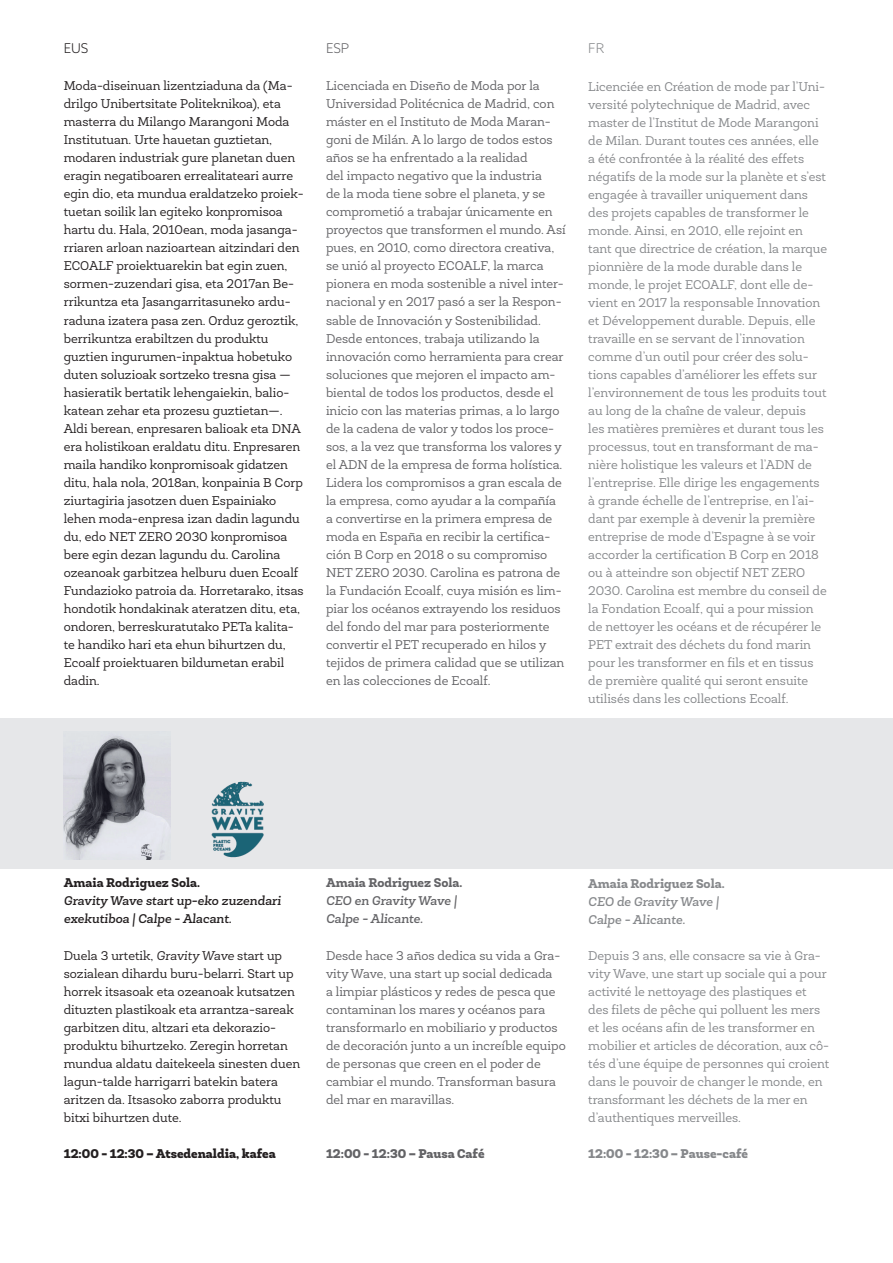
<style>
.page{position:relative;width:893px;height:1263px;background:#fff}
.page>*{position:absolute;margin:0;border:0;box-sizing:border-box;transform-origin:0 0}
.t1{font:300 13.5px "Azo Sans";color:#231f20}
.t2{font:300 13.5px "Azo Sans";color:#636366}
.t3{font:300 13.5px "Azo Sans";color:#86888b}
.t4{font:12.9px/18px "Newslab";color:#86888b}
.t5{font:12.9px/18px "Newslab";color:#231f20}
.t6{font:12.9px/18px "Newslab";color:#636366}
.t7{font:italic 500 12.9px/18px "Newslab";color:#231f20}
.t8{font:italic 500 12.9px/18px "Newslab";color:#636366}
.t9{font:italic 500 12.9px/18px "Newslab";color:#86888b}
.t10{font:900 12.9px "Newslab";color:#231f20}
.t11{font:900 12.9px "Newslab";color:#86888b}
.t12{font:900 12.9px "Newslab";color:#636366}
.t13{font:800 12.9px "Newslab";color:#231f20}
.t14{font:800 12.9px "Newslab";color:#636366}
.t15{font:800 12.9px "Newslab";color:#86888b}
.s1{font-style:italic}
</style>
<div class="page">
<div style="left:0;top:719px;width:893px;height:150px;background:#e6e7e9"></div>
<img style="left:64px;top:734px;width:106px;height:125px">
<img style="left:211px;top:781px;width:53px;height:77px">
<p class="t1" style="left:64px;top:40px;width:26px">EUS</p>
<p class="t2" style="left:326px;top:40px;width:25px">ESP</p>
<p class="t3" style="left:588px;top:40px;width:18px">FR</p>
<p class="t6" style="left:326px;top:77px;width:241px">Licenciada en Diseño de Moda por la Universidad Politécnica de Madrid, con máster en el Instituto de Moda Maran&shy;goni de Milán. A lo largo de todos estos años se ha enfrentado a la realidad<br>del impacto negativo que la industria<br>de la moda tiene sobre el planeta, y se comprometió a trabajar únicamente en proyectos que transformen el mundo. Así pues, en 2010, como directora creativa, se unió al proyecto ECOALF, la marca pionera en moda sostenible a nivel inter&shy;nacional y en 2017 pasó a ser la Respon&shy;sable de Innovación y Sostenibilidad.<br>Desde entonces, trabaja utilizando la innovación como herramienta para crear soluciones que mejoren el impacto am&shy;biental de todos los productos, desde el inicio con las materias primas, a lo largo de la cadena de valor y todos los proce&shy;sos, a la vez que transforma los valores y el ADN de la empresa de forma holística.<br>Lidera los compromisos a gran escala de la empresa, como ayudar a la compañía a convertirse en la primera empresa de moda en España en recibir la certifica&shy;ción B Corp en 2018 o su compromiso NET ZERO 2030. Carolina es patrona de la Fundación Ecoalf, cuya misión es lim&shy;piar los océanos extrayendo los residuos del fondo del mar para posteriormente convertir el PET recuperado en hilos y tejidos de primera calidad que se utilizan en las colecciones de Ecoalf.</p>
<p class="t5" style="left:64px;top:77px;width:241px">Moda-diseinuan lizentziaduna da (Ma&shy;drilgo Unibertsitate Politeknikoa), eta masterra du Milango Marangoni Moda Institutuan. Urte hauetan guztietan, modaren industriak gure planetan duen eragin negatiboaren errealitateari aurre egin dio, eta mundua eraldatzeko proiek&shy;tuetan soilik lan egiteko konpromisoa hartu du. Hala, 2010ean, moda jasanga&shy;rriaren arloan nazioartean aitzindari den ECOALF proiektuarekin bat egin zuen, sormen-zuzendari gisa, eta 2017an Be&shy;rrikuntza eta Jasangarritasuneko ardu&shy;raduna izatera pasa zen. Orduz geroztik, berrikuntza erabiltzen du produktu guztien ingurumen-inpaktua hobetuko duten soluzioak sortzeko tresna gisa — hasieratik bertatik lehengaiekin, balio&shy;katean zehar eta prozesu guztietan—.<br>Aldi berean, enpresaren balioak eta DNA era holistikoan eraldatu ditu. Enpresaren maila handiko konpromisoak gidatzen ditu, hala nola, 2018an, konpainia B Corp ziurtagiria jasotzen duen Espainiako lehen moda-enpresa izan dadin lagundu du, edo NET ZERO 2030 konpromisoa bere egin dezan lagundu du. Carolina ozeanoak garbitzea helburu duen Ecoalf Fundazioko patroia da. Horretarako, itsas hondotik hondakinak ateratzen ditu, eta, ondoren, berreskuratutako PETa kalita&shy;te handiko hari eta ehun bihurtzen du, Ecoalf proiektuaren bildumetan erabil dadin.</p>
<p class="t4" style="left:588px;top:77px;width:240px">Licenciée en Création de mode par l’Uni&shy;versité polytechnique de Madrid, avec master de l’Institut de Mode Marangoni de Milan. Durant toutes ces années, elle a été confrontée à la réalité des effets négatifs de la mode sur la planète et s’est engagée à travailler uniquement dans des projets capables de transformer le monde. Ainsi, en 2010, elle rejoint en tant que directrice de création, la marque pionnière de la mode durable dans le monde, le projet ECOALF, dont elle de&shy;vient en 2017 la responsable Innovation et Développement durable. Depuis, elle travaille en se servant de l’innovation comme d’un outil pour créer des solu&shy;tions capables d’améliorer les effets sur l’environnement de tous les produits tout au long de la chaîne de valeur, depuis<br>les matières premières et durant tous les processus, tout en transformant de ma&shy;nière holistique les valeurs et l’ADN de l’entreprise. Elle dirige les engagements à grande échelle de l’entreprise, en l’ai&shy;dant par exemple à devenir la première entreprise de mode d’Espagne à se voir accorder la certification B Corp en 2018 ou à atteindre son objectif NET ZERO 2030. Carolina est membre du conseil de la Fondation Ecoalf, qui a pour mission de nettoyer les océans et de récupérer le PET extrait des déchets du fond marin pour les transformer en fils et en tissus de première qualité qui seront ensuite utilisés dans les collections Ecoalf.</p>
<p class="t13" style="left:64px;top:875px;width:138px">Amaia Rodriguez Sola.</p>
<p class="t7" style="left:64px;top:892px;width:219px">Gravity Wave start up-eko zuzendari exekutiboa | Calpe - Alacant.</p>
<p class="t5" style="left:64px;top:946px;width:238px">Duela 3 urtetik, <span class="s1">Gravity Wave</span> start up sozialean dihardu buru-belarri. Start up horrek itsasoak eta ozeanoak kutsatzen dituzten plastikoak eta arrantza-sareak garbitzen ditu, altzari eta dekorazio&shy;produktu bihurtzeko. Zeregin horretan mundua aldatu daitekeela sinesten duen lagun-talde harrigarri batekin batera aritzen da. Itsasoko zaborra produktu bitxi bihurtzen dute.</p>
<p class="t10" style="left:64px;top:1145px;width:214px">12:00 - 12:30 – Atsedenaldia, kafea</p>
<p class="t14" style="left:326px;top:875px;width:138px">Amaia Rodriguez Sola.</p>
<p class="t8" style="left:326px;top:892px;width:132px">CEO en Gravity Wave |<br>Calpe - Alicante.</p>
<p class="t6" style="left:326px;top:946px;width:241px">Desde hace 3 años dedica su vida a Gra&shy;vity Wave, una start up social dedicada<br>a limpiar plásticos y redes de pesca que contaminan los mares y océanos para transformarlo en mobiliario y productos de decoración junto a un increíble equipo de personas que creen en el poder de cambiar el mundo. Transforman basura del mar en maravillas.</p>
<p class="t12" style="left:326px;top:1145px;width:160px">12:00 - 12:30 – Pausa Café</p>
<p class="t15" style="left:588px;top:875px;width:138px">Amaia Rodriguez Sola.</p>
<p class="t9" style="left:588px;top:892px;width:132px">CEO de Gravity Wave |<br>Calpe - Alicante.</p>
<p class="t4" style="left:588px;top:946px;width:242px">Depuis 3 ans, elle consacre sa vie à Gra&shy;vity Wave, une start up sociale qui a pour activité le nettoyage des plastiques et des filets de pêche qui polluent les mers et les océans afin de les transformer en mobilier et articles de décoration, aux cô&shy;tés d’une équipe de personnes qui croient dans le pouvoir de changer le monde, en transformant les déchets de la mer en d’authentiques merveilles.</p>
<p class="t11" style="left:588px;top:1145px;width:161px">12:00 - 12:30 – Pause-café</p>
</div>
